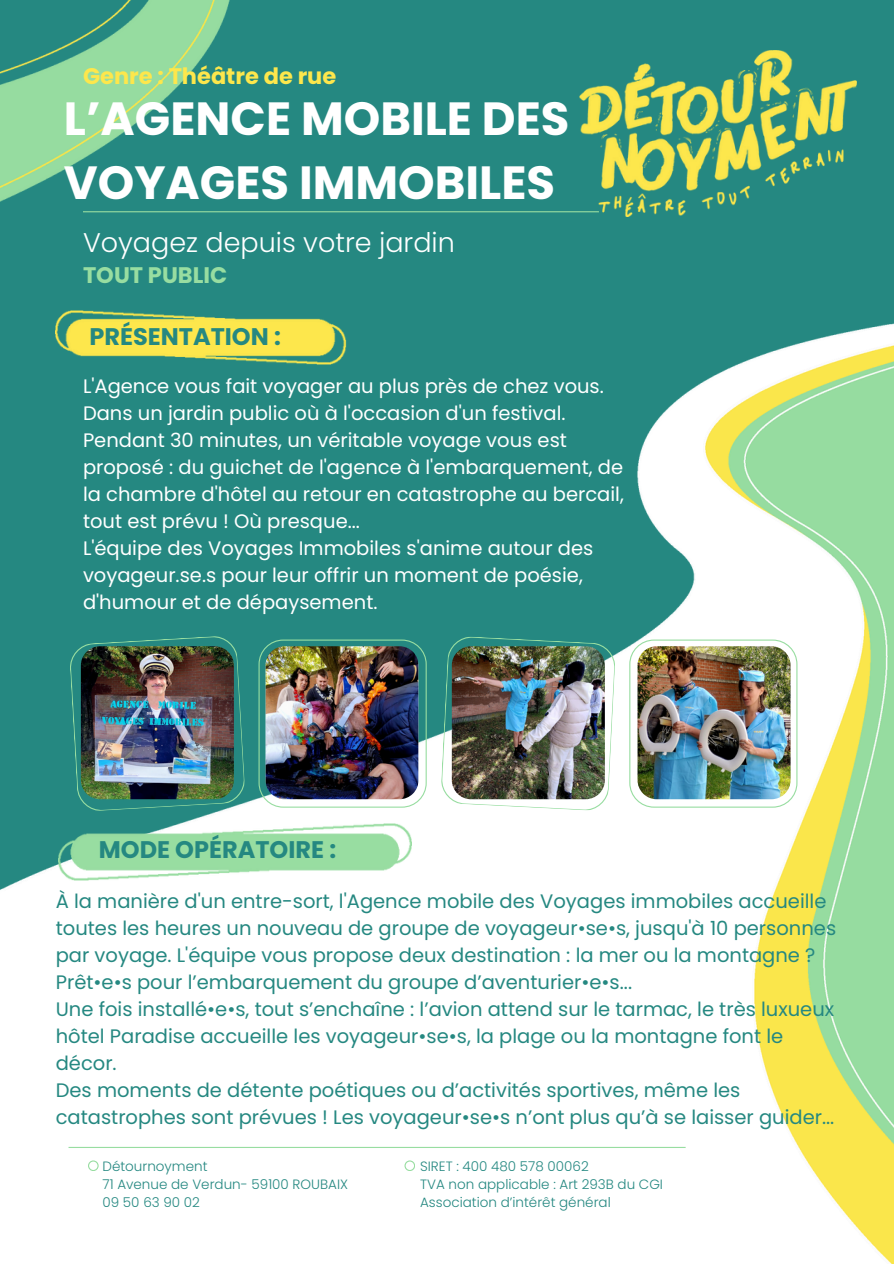
<style>
.page{position:relative;width:894px;height:1264px;background:#fff}
.page>*{position:absolute;margin:0;border:0;box-sizing:border-box;transform-origin:0 0}
.t1{font:700 46.5px/64.2px "Poppins";color:#fff}
.t2{font:300 27px "Poppins";color:#fff}
.t3{font:700 24px "Poppins";color:#258881}
.t4{font:700 22.5px "Poppins";color:#fde74c}
.t5{font:700 22.5px "Poppins";color:#98dda1}
.t6{font:19.5px/27px "Poppins";color:#258881}
.t7{font:19.5px/27px "Poppins";color:#fff}
.t8{font:300 13.5px/18px "Poppins";color:#258881}
</style>
<div class="page">
<img style="left:0;top:0;width:893px;height:1263px">
<hr style="left:68px;top:1146px;width:617px;height:1px;background:#98dda1">
<img style="left:56px;top:310px;width:290px;height:54px">
<svg style="left:88px;top:1160px;width:10px;height:10px"></svg>
<svg style="left:404px;top:1160px;width:10px;height:10px"></svg>
<svg style="left:258px;top:639px;width:168px;height:168px"></svg>
<svg style="left:69px;top:635px;width:176px;height:176px;background:#2f8e84"></svg>
<svg style="left:440px;top:636px;width:175px;height:175px"></svg>
<svg style="left:629px;top:639px;width:167px;height:168px"></svg>
<img style="left:265px;top:646px;width:153px;height:153px">
<img style="left:451px;top:646px;width:153px;height:153px">
<img style="left:637px;top:646px;width:153px;height:153px">
<img style="left:81px;top:646px;width:153px;height:153px">
<img style="left:59px;top:823px;width:352px;height:57px">
<img style="left:579px;top:51px;width:276px;height:165px">
<hr style="left:83px;top:211px;width:515px;height:1px;background:#98dda1">
<p class="t4" style="left:83px;top:61px;width:255px">Genre : Théâtre de rue</p>
<h1 class="t1" style="left:64px;top:86px;width:507px">L’AGENCE MOBILE DES<br>VOYAGES IMMOBILES</h1>
<h2 class="t2" style="left:83px;top:224px;width:373px">Voyagez depuis votre jardin</h2>
<p class="t5" style="left:83px;top:259px;width:146px">TOUT PUBLIC</p>
<p class="t3" style="left:89px;top:319px;width:193px">PRÉSENTATION :</p>
<p class="t7" style="left:83px;top:372px;width:542px">L'Agence vous fait voyager au plus près de chez vous.<br>Dans un jardin public où à l'occasion d'un festival.<br>Pendant 30 minutes, un véritable voyage vous est proposé : du guichet de l'agence à l'embarquement, de la chambre d'hôtel au retour en catastrophe au bercail, tout est prévu ! Où presque...<br>L'équipe des Voyages Immobiles s'anime autour des voyageur.se.s pour leur offrir un moment de poésie, d'humour et de dépaysement.</p>
<p class="t3" style="left:99px;top:833px;width:239px">MODE OPÉRATOIRE :</p>
<p class="t6" style="left:56px;top:887px;width:781px">À la manière d'un entre-sort, l'Agence mobile des Voyages immobiles accueille toutes les heures un nouveau de groupe de voyageur•se•s, jusqu'à 10 personnes par voyage. L'équipe vous propose deux destination : la mer ou la montagne ?<br>Prêt•e•s pour l’embarquement du groupe d’aventurier•e•s...<br>Une fois installé•e•s, tout s’enchaîne : l’avion attend sur le tarmac, le très luxueux hôtel Paradise accueille les voyageur•se•s, la plage ou la montagne font le décor.<br>Des moments de détente poétiques ou d’activités sportives, même les catastrophes sont prévues ! Les voyageur•se•s n’ont plus qu’à se laisser guider...</p>
<p class="t8" style="left:102px;top:1157px;width:247px">Détournoyment<br>71 Avenue de Verdun- 59100 ROUBAIX<br>09 50 63 90 02</p>
<p class="t8" style="left:420px;top:1157px;width:244px">SIRET : 400 480 578 00062<br>TVA non applicable : Art 293B du CGI<br>Association d’intérêt général</p>
</div>
